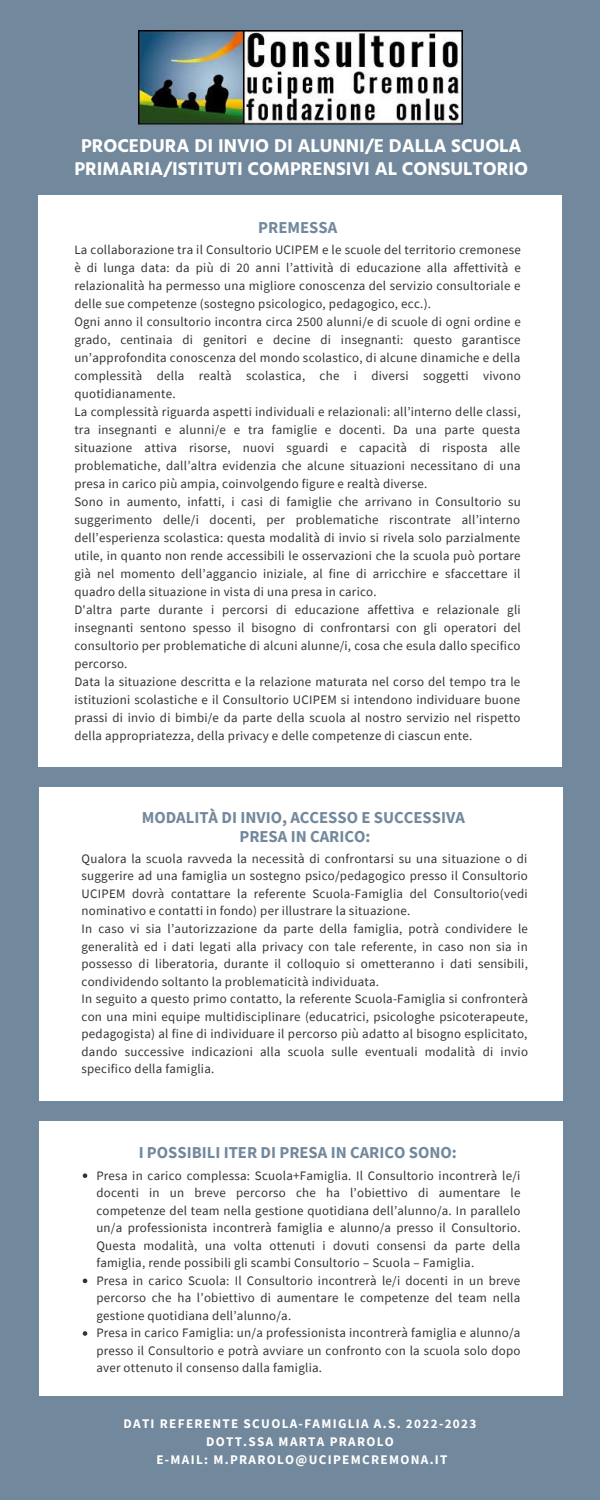
<style>
.page{position:relative;width:600px;height:1500px;background:#72889c}
.page>*{position:absolute;margin:0;border:0;box-sizing:border-box;transform-origin:0 0}
.t1{font:700 19px/22.5px "Hind Guntur";color:#fff;text-align:center}
.t2{font:700 16.6px/18.8px "Source Sans Pro";color:#72889c;text-align:center}
.t3{font:700 13.2px/18.1px "Source Sans Pro";letter-spacing:.1em;color:#fff;text-align:center}
.t4{font:12.9px/18px "Source Sans Pro";letter-spacing:.02em;color:#333}
</style>
<div class="page">
<div style="left:38px;top:195px;width:524px;height:572px;background:#fff"></div>
<div style="left:40px;top:787px;width:523px;height:314px;background:#fff"></div>
<div style="left:40px;top:1121px;width:523px;height:275px;background:#fff"></div>
<img style="left:138px;top:31px;width:324px;height:94px">
<svg style="left:83px;top:1173px;width:4px;height:5px"></svg>
<svg style="left:83px;top:1279px;width:4px;height:4px"></svg>
<svg style="left:83px;top:1331px;width:4px;height:5px"></svg>
<h1 class="t1" style="left:75px;top:134px;width:455px">PROCEDURA DI INVIO DI ALUNNI/E DALLA SCUOLA<br>PRIMARIA/ISTITUTI COMPRENSIVI AL CONSULTORIO</h1>
<p class="t2" style="left:258px;top:217px;width:80px">PREMESSA</p>
<p class="t4" style="left:74px;top:241px;width:448px">La collaborazione tra il Consultorio UCIPEM e le scuole del territorio cremonese è di lunga data: da più di 20 anni l’attività di educazione alla affettività e relazionalità ha permesso una migliore conoscenza del servizio consultoriale e delle sue competenze (sostegno psicologico, pedagogico, ecc.).<br>Ogni anno il consultorio incontra circa 2500 alunni/e di scuole di ogni ordine e grado, centinaia di genitori e decine di insegnanti: questo garantisce un’approfondita conoscenza del mondo scolastico, di alcune dinamiche e della complessità della realtà scolastica, che i diversi soggetti vivono quotidianamente.<br>La complessità riguarda aspetti individuali e relazionali: all’interno delle classi, tra insegnanti e alunni/e e tra famiglie e docenti. Da una parte questa situazione attiva risorse, nuovi sguardi e capacità di risposta alle problematiche, dall’altra evidenzia che alcune situazioni necessitano di una presa in carico più ampia, coinvolgendo figure e realtà diverse.<br>Sono in aumento, infatti, i casi di famiglie che arrivano in Consultorio su suggerimento delle/i docenti, per problematiche riscontrate all’interno dell’esperienza scolastica: questa modalità di invio si rivela solo parzialmente utile, in quanto non rende accessibili le osservazioni che la scuola può portare già nel momento dell’aggancio iniziale, al fine di arricchire e sfaccettare il quadro della situazione in vista di una presa in carico.<br>D'altra parte durante i percorsi di educazione affettiva e relazionale gli insegnanti sentono spesso il bisogno di confrontarsi con gli operatori del consultorio per problematiche di alcuni alunne/i, cosa che esula dallo specifico percorso.<br>Data la situazione descritta e la relazione maturata nel corso del tempo tra le istituzioni scolastiche e il Consultorio UCIPEM si intendono individuare buone prassi di invio di bimbi/e da parte della scuola al nostro servizio nel rispetto della appropriatezza, della privacy e delle competenze di ciascun ente.</p>
<p class="t2" style="left:142px;top:807px;width:325px">MODALITÀ DI INVIO, ACCESSO E SUCCESSIVA<br>PRESA IN CARICO:</p>
<p class="t4" style="left:82px;top:850px;width:448px;line-height:17.5px">Qualora la scuola ravveda la necessità di confrontarsi su una situazione o di suggerire ad una famiglia un sostegno psico/pedagogico presso il Consultorio UCIPEM dovrà contattare la referente Scuola-Famiglia del Consultorio(vedi nominativo e contatti in fondo) per illustrare la situazione.<br>In caso vi sia l’autorizzazione da parte della famiglia, potrà condividere le generalità ed i dati legati alla privacy con tale referente, in caso non sia in possesso di liberatoria, durante il colloquio si ometteranno i dati sensibili, condividendo soltanto la problematicità individuata.<br>In seguito a questo primo contatto, la referente Scuola-Famiglia si confronterà con una mini equipe multidisciplinare (educatrici, psicologhe psicoterapeute, pedagogista) al fine di individuare il percorso più adatto al bisogno esplicitato, dando successive indicazioni alla scuola sulle eventuali modalità di invio specifico della famiglia.</p>
<p class="t2" style="left:139px;top:1143px;width:320px">I POSSIBILI ITER DI PRESA IN CARICO SONO:</p>
<p class="t4" style="left:96px;top:1166px;width:426px;line-height:17.5px">Presa in carico complessa: Scuola+Famiglia. Il Consultorio incontrerà le/i docenti in un breve percorso che ha l’obiettivo di aumentare le competenze del team nella gestione quotidiana dell’alunno/a. In parallelo un/a professionista incontrerà famiglia e alunno/a presso il Consultorio.<br>Questa modalità, una volta ottenuti i dovuti consensi da parte della famiglia, rende possibili gli scambi Consultorio – Scuola – Famiglia.<br>Presa in carico Scuola: Il Consultorio incontrerà le/i docenti in un breve percorso che ha l’obiettivo di aumentare le competenze del team nella gestione quotidiana dell’alunno/a.<br>Presa in carico Famiglia: un/a professionista incontrerà famiglia e alunno/a presso il Consultorio e potrà avviare un confronto con la scuola solo dopo aver ottenuto il consenso dalla famiglia.</p>
<p class="t3" style="left:123px;top:1414px;width:354px">DATI REFERENTE SCUOLA-FAMIGLIA A.S. 2022-2023<br>DOTT.SSA MARTA PRAROLO<br>E-MAIL: M.PRAROLO@UCIPEMCREMONA.IT</p>
</div>
